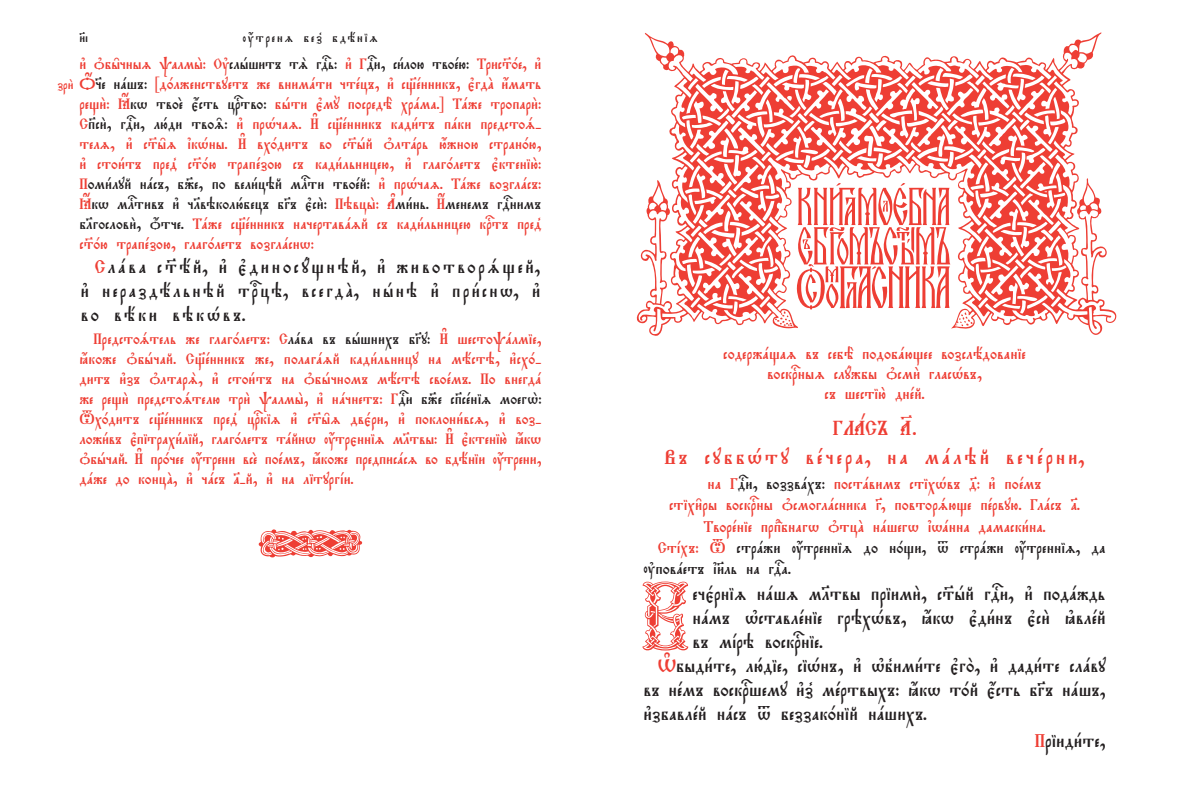
<style>
.page{position:relative;width:1185px;height:808px;background:#fff}
.page>*{position:absolute;margin:0;border:0;box-sizing:border-box;transform-origin:0 0}
.t1{font:21px "Triodion PMP Ucs Spaced Out";color:#ee3e34}
.t2{font:21px "Triodion PMP Ucs Regular";color:#ee3e34}
.t3{font:19px "Triodion PMP Ucs Regular";color:#231f20}
.t4{font:19px/24px "Triodion PMP Ucs Spaced Out";letter-spacing:-.015em;color:#231f20;text-align:justify}
.t5{font:16px/20px "Triodion PMP Ucs Regular";color:#ee3e34;text-align:center}
.t6{font:16px "Triodion PMP Ucs Regular";color:#231f20}
.t7{font:15.5px/20px "Triodion PMP Ucs Regular";color:#ee3e34;text-align:justify}
.t8{font:13px "Triodion PMP Ucs Spaced Out";color:#231f20}
.t9{font:13px "Triodion PMP Ucs Regular";color:#ee3e34}
.t10{font:13px "Triodion PMP Ucs Regular";color:#231f20}
.s1{color:#231f20}
.s2{color:#ee3e34}
.s3{font-size:14.7px;color:#ee3e34}
.s4{font-size:14.7px}
.s5{font-size:15.5px}
.s6{font-size:18.4px;color:#ee3e34}
</style>
<div class="page">
<svg style="left:642px;top:582px;width:46px;height:68px"></svg>
<svg style="left:259px;top:529px;width:103px;height:28px"></svg>
<svg style="left:637px;top:32px;width:479px;height:304px"></svg>
<svg style="left:775px;top:183px;width:175px;height:143px"></svg>
<p class="t10" style="left:79px;top:29px;width:10px">}I</p>
<p class="t8" style="left:242px;top:29px;width:138px">ЌТРЕНZ БЕЗ8 БДЁНІZ</p>
<p class="t7" style="left:79px;top:54px;width:464px">И3 NБЫ6ЧНЫZ PАЛМЫ2: Ў<span class="s1">СЛHШИТЪ ТS ГDЬ:</span> И3 Г<span class="s1">DИ, СИ1ЛОЮ ТВОEЮ:</span> ТРИС™0Е, И3<br>Џ<span class="s1">§Е НAШЪ:</span> [Д0ЛЖЕНСТВУЕТЪ ЖЕ ВНИМAТИ ЧТEЦЪ, И3 СЩ7EННИКЪ, Є3ГДA И4МАТЬ РЕЩИ2: Ћ<span class="s1">КW ТВОE Є4СТЬ ЦRТВО:</span> БHТИ Є3МY ПОСРЕДЁ ХРAМА.] ТAЖЕ ТРОПАРИ2:<br>С<span class="s1">П7СИ2, ГDИ, ЛЮ1ДИ ТВО‰:</span> И3 ПРHЧАZ. И# СЩ7EННИКЪ КАДИ1ТЪ ПAКИ ПРЕДСТОS-ТЕЛZ, И3 С™Ы6Z ЇКHНЫ. И# ВХ0ДИТЪ ВО С™HЙ NЛТAРЬ Ю4ЖНОЮ СТРАН0Ю, И3 СТОИ1ТЪ ПРЕД8 С™0Ю ТРАПEЗОЮ СЪ КАДИ1ЛЬНИЦЕЮ, И3 ГЛАГ0ЛЕТЪ Є3КТЕНІЮ2:<br>П<span class="s1">ОМИ1ЛУЙ НAСЪ, Б9Е, ПО ВЕЛИ1ЦЭЙ МЛCТИ ТВОEЙ:</span> И3 ПРHЧАZ. ТAЖЕ ВОЗГЛAСЪ:<br>Ћ<span class="s1">КW МЛCТИВЪ И3 ЧLВЭКОЛЮ1БЕЦЪ БGЪ Є3СИ2:</span> ПЭВЦЫ2: Ґ<span class="s1">МИ1НЬ.</span> И$<span class="s1">МЕНЕМЪ ГDНИМЪ БLГОСЛОВИ2, ЏТЧЕ.</span> ТAЖЕ СЩ7EННИКЪ НАЧЕРТАВAZЙ СЪ КАДИ1ЛЬНИЦЕЮ КRТЪ ПРЕД8<br>С™0Ю ТРАПEЗОЮ, ГЛАГ0ЛЕТЪ ВОЗГЛAСНW:</p>
<p class="t4" style="left:79px;top:255px;width:464px;text-indent:14px"><span class="s2">С</span>ЛAВА С™ЁЙ, И3 Є3ДИНОСYЩНЭЙ, И3 ЖИВОТВОРSЩЕЙ, И3 НЕРАЗДЁЛЬНЭЙ ТРBЦЭ, ВСЕГДA, НHНЭ И3 ПРИ1СНW, И3<br>ВО ВЁКИ ВЭКHВЪ.</p>
<p class="t7" style="left:79px;top:329px;width:464px;text-indent:14px">ПРЕДСТОSТЕЛЬ ЖЕ ГЛАГ0ЛЕТЪ: С<span class="s1">ЛAВА ВЪ ВHШНИХЪ БGУ:</span> И# ШЕСТОPAЛМІЕ, ЋКОЖЕ NБHЧАЙ. СЩ7EННИКЪ ЖЕ, ПОЛАГAZЙ КАДИ1ЛЬНИЦУ НА МЁСТЭ, И3СХ0- ДИТЪ И3ЗЪ NЛТАРS, И3 СТОИ1ТЪ НА NБHЧНОМЪ МЁСТЭ СВОEМЪ. ПО ВНЕГДA ЖЕ РЕЩИ2 ПРЕДСТОSТЕЛЮ ТРИ2 PАЛМЫ2, И3 НAЧНЕТЪ: Г<span class="s1">DИ Б9Е СП7СEНІZ МОЕГW2:<br></span>TХ0ДИТЪ СЩ7EННИКЪ ПРЕД8 ЦRКІZ И3 С™Ы6Z ДВЄ1РИ, И3 ПОКЛОНИ1ВСZ, И3 ВОЗ-ЛОЖИ1ВЪ Є3ПІТРАХИ1ЛІЙ, ГЛАГ0ЛЕТЪ ТAЙНW ЌТРЄННІZ МLТВЫ: И# Є3КТЕНІЮ2 ЋКW NБHЧАЙ. И# ПР0ЧЕЕ ЌТРЕНИ ВСE ПОEМЪ, ЋКОЖЕ ПРЕДПИСAСZ ВО БДЁНІИ ЌТРЕНИ, ДAЖЕ ДО КОНЦA, И3 ЧAСЪ №-Й, И3 НА ЛІТУРГJИ.</p>
<p class="t9" style="left:57px;top:77px;width:18px">ЗРИ2</p>
<p class="t5" style="left:723px;top:343px;width:304px">СОДЕРЖAЩАZ ВЪ СЕБЁ ПОДОБAЮЩЕЕ ВОЗСЛЁДОВАНІЕ<br>ВОСКRНЫZ СЛYЖБЫ NСМИ2 ГЛАСHВЪ,<br>СЪ ШЕСТІЮ2 ДНEЙ.</p>
<h1 class="t2" style="left:833px;top:416px;width:93px">ГЛА~СЪ А&amp;.</h1>
<h1 class="t1" style="left:663px;top:445px;width:424px">ВЪ СУББHТУ ВEЧЕРА, НА МAЛЭЙ ВЕЧEРНИ,</h1>
<p class="t5" style="left:707px;top:474px;width:335px">НА Г<span class="s1">DИ, ВОЗЗВAХЪ:</span> ПОСТAВИМЪ СТІХHВЪ Д7: И3 ПОEМЪ</p>
<p class="t5" style="left:669px;top:495px;width:412px">СТІХИ6РЫ ВОСКRНЫ NСМОГЛAСНИКА G, ПОВТОРSЮЩЕ ПEРВУЮ. ГЛAСЪ №.</p>
<p class="t5" style="left:703px;top:516px;width:344px">ТВОРEНІЕ ПРПDБНАГW NТЦA НAШЕГW ЇWAННА ДАМАСКИ1НА.</p>
<p class="t6" style="left:658px;top:538px;width:449px"><span class="s2">СТJ</span><span class="s3">Х</span><span class="s2">Ъ: T</span> СТРAЖИ ЌТРЕННІZ ДО Н0ЩИ, T СТРAЖИ ЌТРЕННІZ, ДА</p>
<p class="t6" style="left:643px;top:559px;width:149px"><span class="s4">Ў</span>ПОВ<span class="s5">A</span>ЕТЪ Ї}ЛЬ НА ГDА.</p>
<p class="t3" style="left:692px;top:582px;width:415px">ЕЧЄ1РНІZ НAШZ МLТВЫ ПРІИМИ2, С™HЙ ГDИ, И3 ПОДAЖДЬ</p>
<p class="t3" style="left:692px;top:606px;width:415px">НAМЪ ЊСТАВЛEНІЕ ГРЭХHВЪ, ЋКW Є3ДИ1НЪ Є3СИ2 KВЛEЙ</p>
<p class="t3" style="left:692px;top:630px;width:132px">ВЪ МJРЭ ВОСКRНІЕ.</p>
<p class="t3" style="left:658px;top:654px;width:449px"><span class="s6">Њ</span>БЫДИ1ТЕ, ЛЮ1ДІЕ, СІHНЪ, И3 ЊБ8ИМИ1ТЕ Є3ГО2, И3 ДАДИ1ТЕ СЛAВУ</p>
<p class="t3" style="left:643px;top:678px;width:464px">ВЪ НEМЪ ВОСКRШЕМУ И3З8 МEРТВЫХЪ: ЋКW Т0Й Є4СТЬ БGЪ НAШЪ,</p>
<p class="t3" style="left:643px;top:702px;width:285px">И3ЗБАВЛEЙ НAСЪ T БЕЗЗАК0НІЙ НAШИХЪ.</p>
<p class="t3" style="left:1035px;top:729px;width:72px"><span class="s2">П</span>РІИДИ1ТЕ,</p>
</div>
